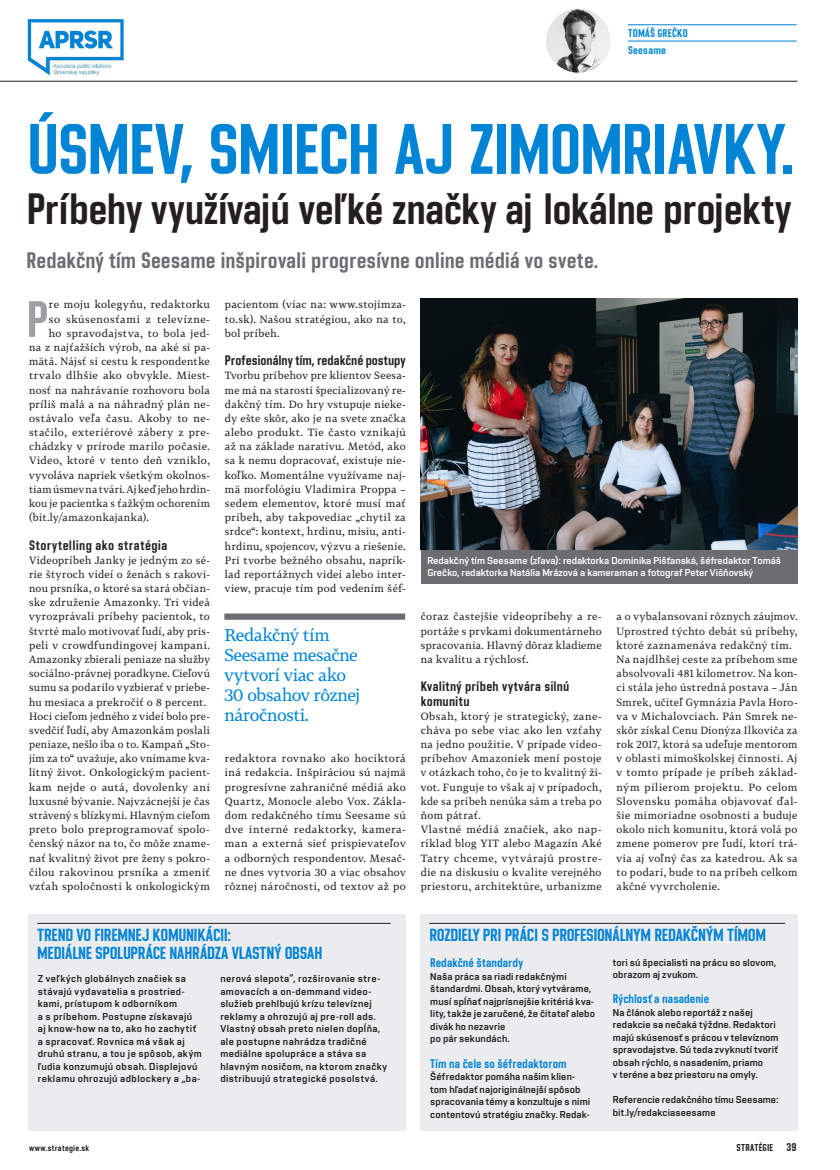
<style>
.page{position:relative;width:840px;height:1170px;background:#fff}
.page>*{position:absolute;margin:0;border:0;box-sizing:border-box;transform-origin:0 0}
._5{font:71.25px "Vafle Condensed";letter-spacing:-.025em;color:#0084d6}
._0_iniciala{font:50.75px "Vafle Condensed";color:#9d9fa2}
._5-2{font:43.75px "Vafle Condensed";letter-spacing:-.01em;color:#231f20}
._4_perex{font:22.5px "Vafle Condensed";color:#6c6d70}
.Zahlavie_BOLD{font:17.5px "Vafle Condensed";letter-spacing:-.015em;color:#0184d6}
.BUBLINA_mala{font:16.88px/20px "Tabac G3";letter-spacing:-.025em;color:#0084d6}
._0_iniciala-2{font:13.75px "Vafle Condensed";letter-spacing:.01em;color:#231f20}
.t1{font:12.5px "Vafle Condensed";color:#0084d6}
.MENO_z_foto_info{font:11.25px "Vafle Condensed";letter-spacing:.015em;color:#0084d6}
._0_iniciala-3{font:10.25px/14.1px "Tabac G3";letter-spacing:.04em;color:#231f20;text-align:justify}
.t2{font:10px/12.5px "Vafle Classic";letter-spacing:.035em;color:#231f20}
.t3{font:10px/12.5px "Vafle Classic";letter-spacing:.015em;color:#231f20}
.t4{font:10px/12.5px "Vafle Classic";letter-spacing:.01em;color:#231f20}
.Zdroj{font:10px/12px "Vafle Classic";color:#fff}
.t5{font:10px "Vafle Condensed";letter-spacing:.03em;color:#231f20}
.t6{font:8.75px "Vafle Condensed";letter-spacing:.03em;color:#231f20}
.s1{font-size:11.25px}
</style>
<div class="page">
<hr style="left:0;top:81px;width:797px;height:1px;background:#231f20">
<img style="left:27px;top:19px;width:97px;height:57px">
<hr style="left:628px;top:24px;width:168px;height:1px;background:#0084d6">
<hr style="left:628px;top:41px;width:168px;height:1px;background:#0084d6">
<img style="left:546px;top:9px;width:64px;height:64px;border-radius:32px">
<div style="left:224px;top:613px;width:181px;height:6px;background:#6c6d70"></div>
<div style="left:420px;top:914px;width:377px;height:216px;background:#ececee"></div>
<div style="left:28px;top:914px;width:377px;height:216px;background:#ececee"></div>
<hr style="left:429px;top:923px;width:356px;height:1px;background:#231f20">
<hr style="left:37px;top:923px;width:354px;height:1px;background:#231f20">
<div style="left:421px;top:549px;width:376px;height:34px;background:#6c6d70"></div>
<img style="left:421px;top:298px;width:376px;height:251px">
<p class="MENO_z_foto_info" style="left:628px;top:27px;width:61px">TOMÁŠ GREČKO</p>
<p class="MENO_z_foto_info" style="left:628px;top:43px;width:40px">Seesame</p>
<p class="_5" style="left:27px;top:107px;width:769px">ÚSMEV, SMIECH AJ ZIMOMRIAVKY.</p>
<p class="_5-2" style="left:27px;top:183px;width:766px">Príbehy využívajú veľké značky aj lokálne projekty</p>
<p class="_4_perex" style="left:27px;top:247px;width:573px">Redakčný tím Seesame inšpirovali progresívne online médiá vo svete.</p>
<p class="_0_iniciala" style="left:27px;top:289px;width:23px">P</p>
<p class="_0_iniciala-3" style="left:49px;top:298px;width:162px">re moju kolegyňu, redaktorku</p>
<p class="_0_iniciala-3" style="left:49px;top:312px;width:162px">so skúsenosťami z televízne-</p>
<p class="_0_iniciala-3" style="left:49px;top:326px;width:162px">ho spravodajstva, to bola jed-</p>
<p class="_0_iniciala-3" style="left:29px;top:340px;width:182px">na z najťažších výrob, na aké si pa-</p>
<p class="_0_iniciala-3" style="left:29px;top:354px;width:182px">mätá. Nájsť si cestu k respondentke</p>
<p class="_0_iniciala-3" style="left:29px;top:368px;width:182px">trvalo dlhšie ako obvykle. Miest-</p>
<p class="_0_iniciala-3" style="left:29px;top:383px;width:182px">nosť na nahrávanie rozhovoru bola</p>
<p class="_0_iniciala-3" style="left:29px;top:397px;width:182px">príliš malá a na náhradný plán ne-</p>
<p class="_0_iniciala-3" style="left:29px;top:411px;width:182px">ostávalo veľa času. Akoby to ne-</p>
<p class="_0_iniciala-3" style="left:29px;top:425px;width:182px">stačilo, exteriérové zábery z pre-</p>
<p class="_0_iniciala-3" style="left:29px;top:439px;width:182px">chádzky v prírode marilo počasie.</p>
<p class="_0_iniciala-3" style="left:29px;top:453px;width:182px">Video, ktoré v tento deň vzniklo,</p>
<p class="_0_iniciala-3" style="left:29px;top:468px;width:182px">vyvoláva napriek všetkým okolnos-</p>
<p class="_0_iniciala-3" style="left:29px;top:482px;width:182px">tiam úsmev na tvári. Aj keď jeho hrdin-</p>
<p class="_0_iniciala-3" style="left:29px;top:496px;width:182px">kou je pacientka s ťažkým ochorením</p>
<p class="_0_iniciala-3" style="left:29px;top:510px;width:121px">(bit.ly/amazonkajanka).</p>
<p class="_0_iniciala-2" style="left:29px;top:536px;width:140px">Storytelling ako stratégia</p>
<p class="_0_iniciala-3" style="left:29px;top:553px;width:182px">Videopríbeh Janky je jedným zo sé&shy;rie štyroch videí o ženách s rakovi&shy;nou prsníka, o ktoré sa stará občian&shy;ske združenie Amazonky. Tri videá vyrozprávali príbehy pacientok, to štvrté malo motivovať ľudí, aby pris&shy;peli v crowdfundingovej kampani.<br>Amazonky zbierali peniaze na služby sociálno-právnej poradkyne. Cieľovú sumu sa podarilo vyzbierať v priebe&shy;hu mesiaca a prekročiť o 8 percent.</p>
<p class="_0_iniciala-3" style="left:29px;top:709px;width:182px">Hoci cieľom jedného z videí bolo pre&shy;svedčiť ľudí, aby Amazonkám poslali peniaze, nešlo iba o to. Kampaň „Sto&shy;jím za to“ uvažuje, ako vnímame kva&shy;litný život. Onkologickým pacient&shy;kam nejde o autá, dovolenky ani luxusné bývanie. Najvzácnejší je čas strávený s blízkymi. Hlavným cieľom preto bolo preprogramovať spolo&shy;čenský názor na to, čo môže zname&shy;nať kvalitný život pre ženy s pokro&shy;čilou rakovinou prsníka a zmeniť vzťah spoločnosti k onkologickým</p>
<p class="_0_iniciala-3" style="left:225px;top:298px;width:182px">pacientom (viac na: www.stojimza&shy;to.sk). Našou stratégiou, ako na to, bol príbeh.</p>
<p class="_0_iniciala-2" style="left:225px;top:352px;width:182px">Profesionálny tím, redakčné postupy</p>
<p class="_0_iniciala-3" style="left:225px;top:368px;width:182px">Tvorbu príbehov pre klientov Seesa&shy;me má na starosti špecializovaný re&shy;dakčný tím. Do hry vstupuje nieke&shy;dy ešte skôr, ako je na svete značka alebo produkt. Tie často vznikajú až na základe naratívu. Metód, ako sa k nemu dopracovať, existuje nie&shy;koľko. Momentálne využívame naj&shy;mä morfológiu Vladimira Proppa – sedem elementov, ktoré musí mať príbeh, aby takpovediac „chytil za srdce“: kontext, hrdinu, misiu, anti&shy;hrdinu, spojencov, výzvu a riešenie.</p>
<p class="_0_iniciala-3" style="left:225px;top:553px;width:182px">Pri tvorbe bežného obsahu, naprík&shy;lad reportážnych videí alebo inter&shy;view, pracuje tím pod vedením šéf-</p>
<p class="BUBLINA_mala" style="left:224px;top:625px;width:137px">Redakčný tím<br>Seesame mesačne vytvorí viac ako<br>30 obsahov rôznej náročnosti.</p>
<p class="_0_iniciala-3" style="left:225px;top:751px;width:182px">redaktora rovnako ako hociktorá iná redakcia. Inšpiráciou sú najmä progresívne zahraničné médiá ako Quartz, Monocle alebo Vox. Zákla&shy;dom redakčného tímu Seesame sú dve interné redaktorky, kamera&shy;man a externá sieť prispievateľov a odborných respondentov. Mesač&shy;ne dnes vytvoria 30 a viac obsahov rôznej náročnosti, od textov až po</p>
<p class="Zdroj" style="left:427px;top:554px;width:355px">Redakčný tím Seesame (zľava): redaktorka Dominika Pišťanská, šéfredaktor Tomáš<br>Grečko, redaktorka Natália Mrázová a kameraman a fotograf Peter Višňovský</p>
<p class="_0_iniciala-3" style="left:421px;top:609px;width:182px">čoraz častejšie videopríbehy a re&shy;portáže s prvkami dokumentárneho spracovania. Hlavný dôraz kladieme na kvalitu a rýchlosť.</p>
<p class="_0_iniciala-2" style="left:421px;top:678px;width:150px">Kvalitný príbeh vytvára silnú</p>
<p class="_0_iniciala-2" style="left:421px;top:692px;width:50px">komunitu</p>
<p class="_0_iniciala-3" style="left:421px;top:709px;width:182px">Obsah, ktorý je strategický, zane&shy;cháva po sebe viac ako len vzťahy na jedno použitie. V prípade video&shy;príbehov Amazoniek mení postoje v otázkach toho, čo je to kvalitný ži&shy;vot. Funguje to však aj v prípadoch, kde sa príbeh nenúka sám a treba po ňom pátrať.</p>
<p class="_0_iniciala-3" style="left:421px;top:822px;width:182px">Vlastné médiá značiek, ako nap&shy;ríklad blog YIT alebo Magazín Aké Tatry chceme, vytvárajú prostre&shy;die na diskusiu o kvalite verejného priestoru, architektúre, urbanizme</p>
<p class="_0_iniciala-3" style="left:616px;top:609px;width:182px">a o vybalansovaní rôznych záujmov.<br>Uprostred týchto debát sú príbehy, ktoré zaznamenáva redakčný tím.</p>
<p class="_0_iniciala-3" style="left:616px;top:652px;width:182px">Na najdlhšej ceste za príbehom sme absolvovali 481 kilometrov. Na kon&shy;ci stála jeho ústredná postava – Ján Smrek, učiteľ Gymnázia Pavla Horo&shy;va v Michalovciach. Pán Smrek ne&shy;skôr získal Cenu Dionýza Ilkoviča za rok 2017, ktorá sa udeľuje mentorom v oblasti mimoškolskej činnosti. Aj v tomto prípade je príbeh základ&shy;ným pilierom projektu. Po celom Slovensku pomáha objavovať ďal&shy;šie mimoriadne osobnosti a buduje okolo nich komunitu, ktorá volá po zmene pomerov pre ľudí, ktorí trá&shy;via aj voľný čas za katedrou. Ak sa to podarí, bude to na príbeh celkom akčné vyvrcholenie.</p>
<p class="Zahlavie_BOLD" style="left:37px;top:924px;width:195px">TREND VO FIREMNEJ KOMUNIKÁCII:</p>
<p class="Zahlavie_BOLD" style="left:429px;top:924px;width:338px">ROZDIELY PRI PRÁCI S PROFESIONÁLNYM REDAKČNÝM TÍMOM</p>
<p class="Zahlavie_BOLD" style="left:37px;top:942px;width:287px">MEDIÁLNE SPOLUPRÁCE NAHRÁDZA VLASTNÝ OBSAH</p>
<p class="t1" style="left:430px;top:955px;width:94px">Redakčné štandardy</p>
<p class="t3" style="left:430px;top:969px;width:166px">Naša práca sa riadi redakčnými štandardmi. Obsah, ktorý vytvárame, musí spĺňať najprísnejšie kritériá kva&shy;lity, takže je zaručené, že čitateľ alebo divák ho nezavrie<br>po pár sekundách.</p>
<p class="t1" style="left:430px;top:1055px;width:138px">Tím na čele so šéfredaktorom</p>
<p class="t4" style="left:430px;top:1069px;width:161px">Šéfredaktor pomáha našim klien&shy;tom hľadať najoriginálnejší spôsob spracovania témy a konzultuje s nimi contentovú stratégiu značky. Redak-</p>
<p class="t4" style="left:613px;top:955px;width:165px">tori sú špecialisti na prácu so slovom, obrazom aj zvukom.</p>
<p class="t1" style="left:613px;top:991px;width:98px">Rýchlosť a nasadenie</p>
<p class="t3" style="left:613px;top:1005px;width:167px">Na článok alebo reportáž z našej redakcie sa nečaká týždne. Redaktori majú skúsenosť s prácou v televíznom spravodajstve. Sú teda zvyknutí tvoriť obsah rýchlo, s nasadením, priamo<br>v teréne a bez priestoru na omyly.</p>
<p class="t4" style="left:613px;top:1093px;width:167px">Referencie redakčného tímu Seesame: bit.ly/redakciaseesame</p>
<p class="t2" style="left:38px;top:972px;width:166px">Z veľkých globálnych značiek sa stávajú vydavatelia s prostried&shy;kami, prístupom k odborníkom<br>a s príbehom. Postupne získavajú aj know-how na to, ako ho zachytiť a spracovať. Rovnica má však aj druhú stranu, a tou je spôsob, akým ľudia konzumujú obsah. Displejovú reklamu ohrozujú adblockery a „ba-</p>
<p class="t2" style="left:220px;top:972px;width:161px">nerová slepota“, rozširovanie stre&shy;amovacích a on-demmand video&shy;služieb prehlbujú krízu televíznej reklamy a ohrozujú aj pre-roll ads.</p>
<p class="t2" style="left:220px;top:1022px;width:168px">Vlastný obsah preto nielen dopĺňa, ale postupne nahrádza tradičné mediálne spolupráce a stáva sa hlavným nosičom, na ktorom značky distribuujú strategické posolstvá.</p>
<p class="t6" style="left:29px;top:1142px;width:61px">www.strategie.sk</p>
<p class="t5" style="left:736px;top:1141px;width:62px">STRATÉGIE <span class="s1">39</span></p>
</div>
